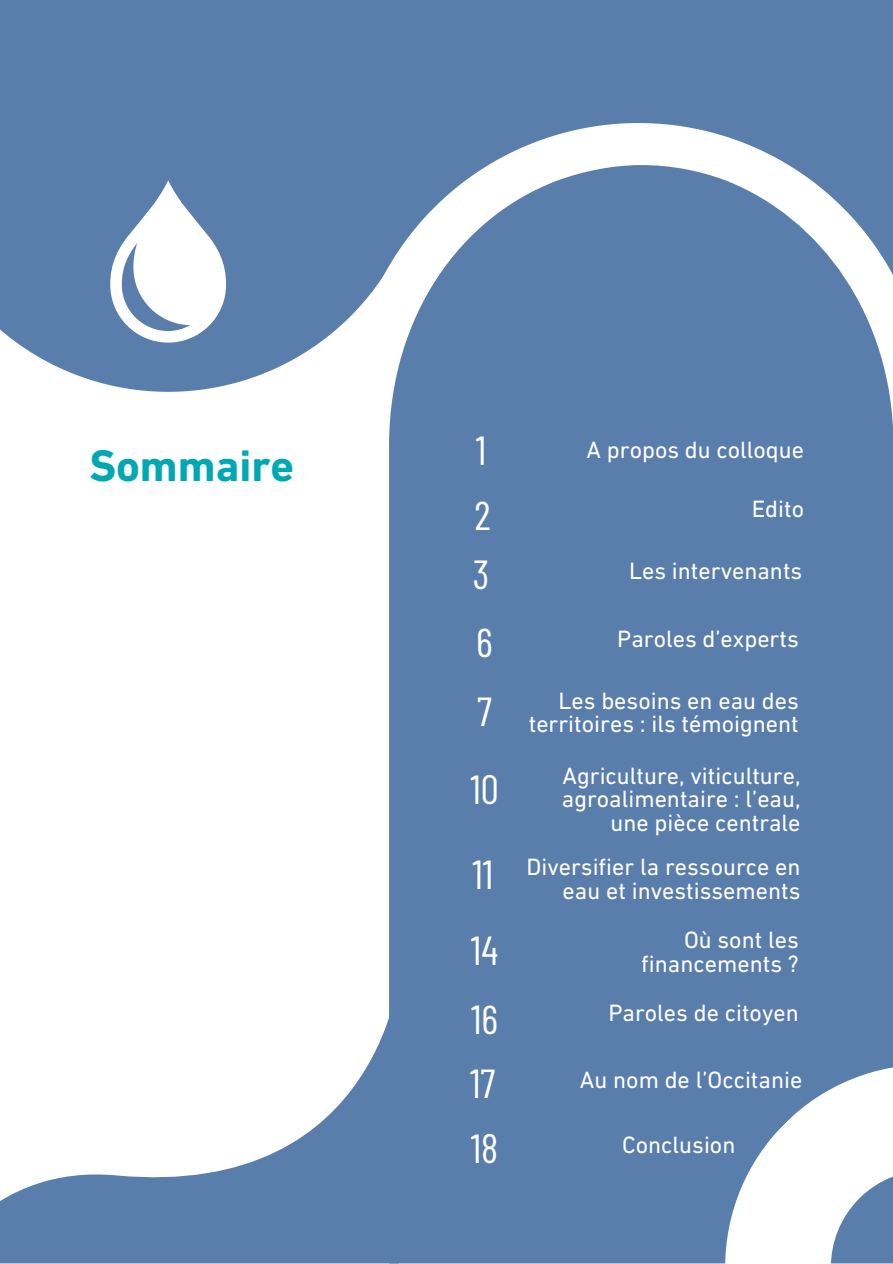
<style>
.page{position:relative;width:893px;height:1264px;background:#fff}
.page>*{position:absolute;margin:0;border:0;box-sizing:border-box;transform-origin:0 0}
.t1{font:700 45px "DIN Next LT Pro";color:#00a8b4}
.t2{font:40.5px "Barlow Condensed";color:#fff}
.t3{font:24px/23.7px "DIN Next LT Pro";color:#fff;text-align:right}
</style>
<div class="page">
<div style="left:426px;top:0;width:466px;height:123px;background:#5a7eac"></div>
<div style="left:0;top:0;width:426px;height:391px;background:#5a7eac"></div>
<svg style="left:349px;top:123px;width:543px;height:268px;fill:#5a7eac"></svg>
<svg style="left:0;top:1018px;width:389px;height:245px"></svg>
<div style="left:389px;top:165px;width:503px;height:1098px;background:#5a7eac"></div>
<svg style="left:641px;top:980px;width:251px;height:283px;fill:#5a7eac"></svg>
<svg style="left:110px;top:180px;width:116px;height:162px"></svg>
<p class="t2" style="left:476px;top:425px;width:12px">1</p>
<p class="t2" style="left:474px;top:489px;width:18px">2</p>
<p class="t2" style="left:472px;top:548px;width:18px">3</p>
<p class="t2" style="left:476px;top:616px;width:18px">6</p>
<p class="t2" style="left:477px;top:685px;width:16px">7</p>
<p class="t1" style="left:89px;top:447px;width:206px">Sommaire</p>
<p class="t3" style="left:586px;top:440px;width:219px">A propos du colloque</p>
<p class="t3" style="left:751px;top:499px;width:54px">Edito</p>
<p class="t3" style="left:629px;top:561px;width:175px">Les intervenants</p>
<p class="t3" style="left:617px;top:629px;width:183px">Paroles d’experts</p>
<p class="t3" style="left:528px;top:690px;width:271px">Les besoins en eau des territoires : ils témoignent</p>
<p class="t3" style="left:562px;top:765px;width:240px">Agriculture, viticulture, agroalimentaire : l’eau, une pièce centrale</p>
<p class="t3" style="left:526px;top:857px;width:275px">Diversifier la ressource en eau et investissements</p>
<p class="t3" style="left:684px;top:930px;width:116px">Où sont les</p>
<p class="t3" style="left:641px;top:953px;width:159px">financements ?</p>
<p class="t3" style="left:608px;top:1002px;width:192px">Paroles de citoyen</p>
<p class="t2" style="left:470px;top:763px;width:30px">10</p>
<p class="t2" style="left:472px;top:848px;width:22px">11</p>
<p class="t2" style="left:471px;top:924px;width:29px">14</p>
<p class="t2" style="left:471px;top:993px;width:28px">16</p>
<p class="t2" style="left:470px;top:1057px;width:27px">17</p>
<p class="t3" style="left:580px;top:1070px;width:224px">Au nom de l’Occitanie</p>
<p class="t2" style="left:471px;top:1122px;width:29px">18</p>
<p class="t3" style="left:622px;top:1135px;width:115px">Conclusion</p>
</div>
